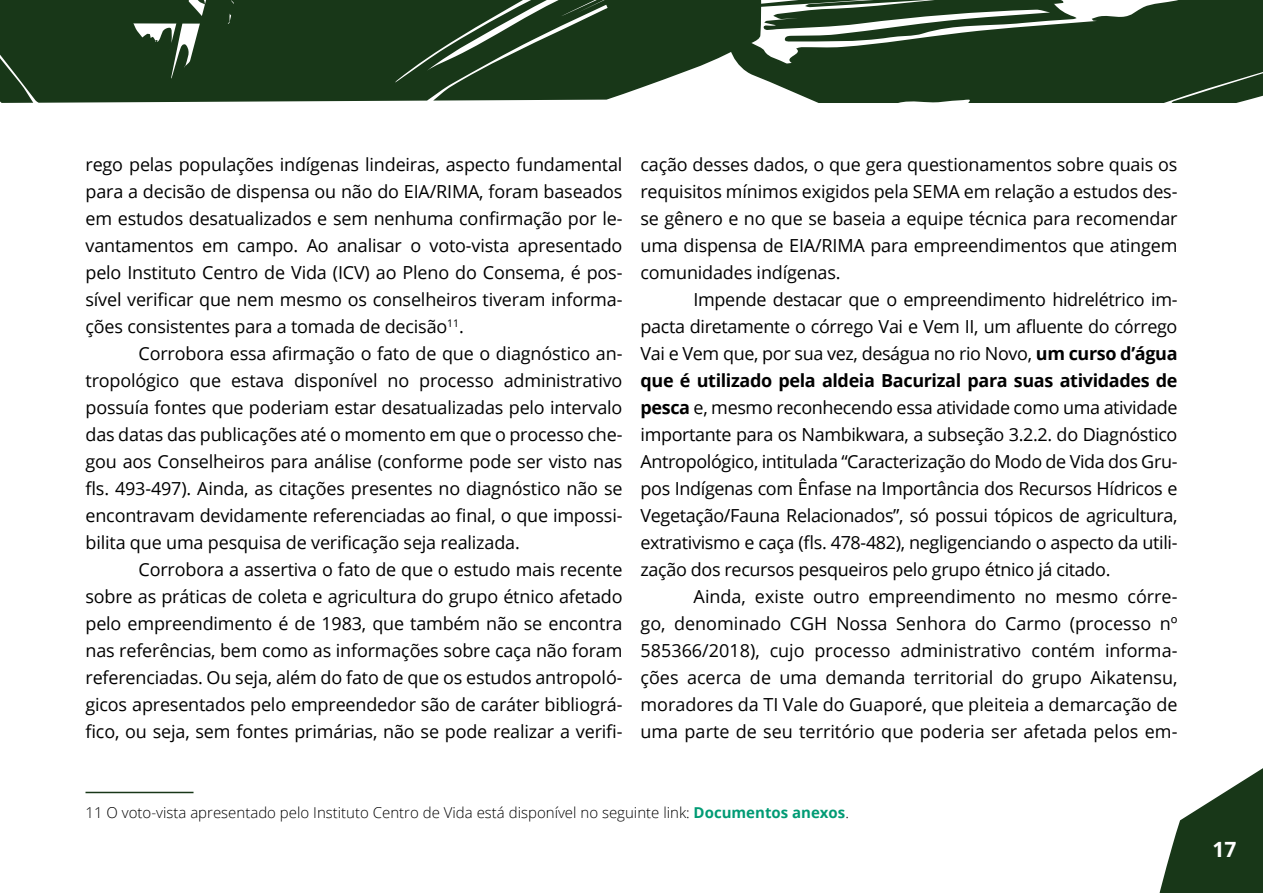
<style>
.page{position:relative;width:1263px;height:893px;background:#fff}
.page>*{position:absolute;margin:0;border:0;box-sizing:border-box;transform-origin:0 0}
.t1{font:700 21px "Open Sans";color:#fff}
.t2{font:18px/27px "Open Sans";letter-spacing:-.01em;color:#000;text-align:justify}
.t3{font:300 15px "Open Sans";color:#000}
.s1{font-weight:700}
.s2{font-weight:700;color:#009b74}
</style>
<div class="page">
<svg style="left:0;top:0;width:1263px;height:103px;background:#334f33"></svg>
<svg style="left:1159px;top:768px;width:104px;height:125px"></svg>
<hr style="left:86px;top:792px;width:108px;height:1px;background:#183718">
<p class="t2" style="left:86px;top:151px;width:538px">rego pelas populações indígenas lindeiras, aspecto fundamental para a decisão de dispensa ou não do EIA/RIMA, foram baseados em estudos desatualizados e sem nenhuma confirmação por le&shy;vantamentos em campo. Ao analisar o voto-vista apresentado pelo Instituto Centro de Vida (ICV) ao Pleno do Consema, é pos&shy;sível verificar que nem mesmo os conselheiros tiveram informa&shy;ções consistentes para a tomada de decisão<sup>11</sup>.</p>
<p class="t2" style="left:86px;top:340px;width:538px;text-indent:53px">Corrobora essa afirmação o fato de que o diagnóstico an&shy;tropológico que estava disponível no processo administrativo possuía fontes que poderiam estar desatualizadas pelo intervalo das datas das publicações até o momento em que o processo che&shy;gou aos Conselheiros para análise (conforme pode ser visto nas fls. 493-497). Ainda, as citações presentes no diagnóstico não se encontravam devidamente referenciadas ao final, o que impossi&shy;bilita que uma pesquisa de verificação seja realizada.</p>
<p class="t2" style="left:86px;top:556px;width:538px;text-indent:53px">Corrobora a assertiva o fato de que o estudo mais recente sobre as práticas de coleta e agricultura do grupo étnico afetado pelo empreendimento é de 1983, que também não se encontra nas referências, bem como as informações sobre caça não foram referenciadas. Ou seja, além do fato de que os estudos antropoló&shy;gicos apresentados pelo empreendedor são de caráter bibliográ&shy;fico, ou seja, sem fontes primárias, não se pode realizar a verifi-</p>
<p class="t2" style="left:640px;top:151px;width:538px">cação desses dados, o que gera questionamentos sobre quais os requisitos mínimos exigidos pela SEMA em relação a estudos des&shy;se gênero e no que se baseia a equipe técnica para recomendar uma dispensa de EIA/RIMA para empreendimentos que atingem comunidades indígenas.</p>
<p class="t2" style="left:640px;top:286px;width:538px;text-indent:53px">Impende destacar que o empreendimento hidrelétrico im&shy;pacta diretamente o córrego Vai e Vem II, um afluente do córrego Vai e Vem que, por sua vez, deságua no rio Novo, <span class="s1">um curso d’água que é utilizado pela aldeia Bacurizal para suas atividades de pesca</span> e, mesmo reconhecendo essa atividade como uma atividade importante para os Nambikwara, a subseção 3.2.2. do Diagnóstico Antropológico, intitulada “Caracterização do Modo de Vida dos Gru&shy;pos Indígenas com Ênfase na Importância dos Recursos Hídricos e Vegetação/Fauna Relacionados”, só possui tópicos de agricultura, extrativismo e caça (fls. 478-482), negligenciando o aspecto da utili&shy;zação dos recursos pesqueiros pelo grupo étnico já citado.</p>
<p class="t2" style="left:640px;top:583px;width:538px;text-indent:53px">Ainda, existe outro empreendimento no mesmo córre&shy;go, denominado CGH Nossa Senhora do Carmo (processo nº 585366/2018), cujo processo administrativo contém informa&shy;ções acerca de uma demanda territorial do grupo Aikatensu, moradores da TI Vale do Guaporé, que pleiteia a demarcação de uma parte de seu território que poderia ser afetada pelos em-</p>
<p class="t3" style="left:86px;top:802px;width:765px">11 O voto-vista apresentado pelo Instituto Centro de Vida está disponível no seguinte link: <span class="s2">Documentos anexos</span>.</p>
<p class="t1" style="left:1212px;top:835px;width:25px">17</p>
</div>
